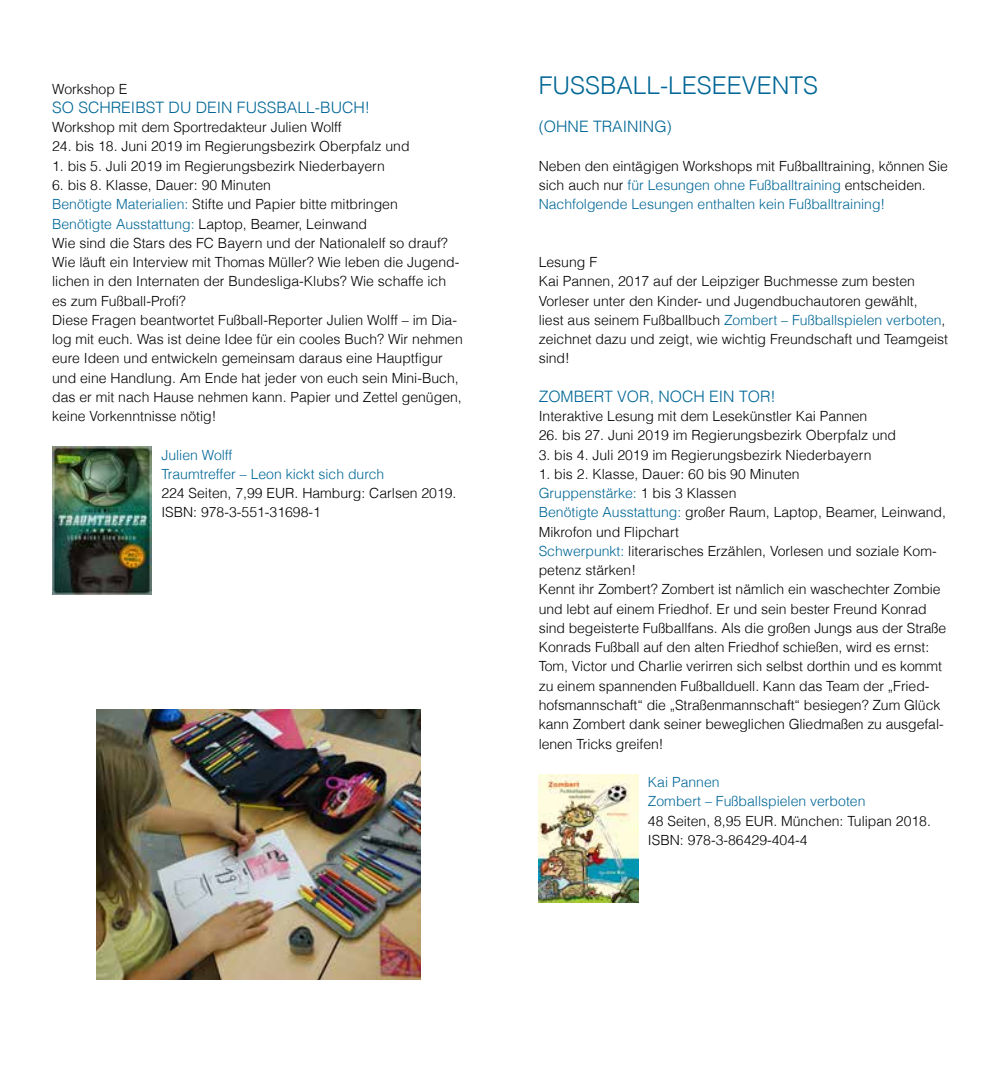
<style>
.page{position:relative;width:1003px;height:1072px;background:#fff}
.page>*{position:absolute;margin:0;border:0;box-sizing:border-box;transform-origin:0 0}
.t1{font:300 24.5px "Helvetica";color:#006796}
.t2{font:300 15.75px "Helvetica";color:#006796}
.t3{font:300 14px/19.2px "Helvetica";color:#000}
.t4{font:300 14px/19.2px "Helvetica";color:#006796}
.s1{color:#006796}
.s2{color:#000}
</style>
<div class="page">
<img style="left:52px;top:447px;width:99px;height:147px">
<img style="left:538px;top:774px;width:99px;height:128px">
<img style="left:96px;top:710px;width:324px;height:269px">
<p class="t3" style="left:52px;top:79px;width:75px">Workshop E</p>
<p class="t2" style="left:52px;top:97px;width:319px">So sch reibst du dein FuSSball-Buch !</p>
<p class="t3" style="left:52px;top:117px;width:291px">Workshop mit dem Sportredakteur Julien Wolff</p>
<p class="t3" style="left:52px;top:137px;width:359px">24. bis 18. Juni 2019 im Regierungsbezirk Oberpfalz und</p>
<p class="t3" style="left:52px;top:156px;width:334px">1. bis 5. Juli 2019 im Regierungsbezirk N iederbayern</p>
<p class="t3" style="left:52px;top:175px;width:412px">6. bis 8. Klasse, Dauer: 90 Minuten<br><span class="s1">Benötigte Materialien:</span> Stifte und Papier bitte mitbringen<br><span class="s1">Benötigte Ausstattung:</span> Laptop, Beamer, Leinwand<br>Wie sind die Stars des FC Bayern und der Nationalelf so drauf?<br>Wie läuft ein I nterview mit Thomas Müller? Wie leben die Jugend&shy;lichen in den I nternaten der Bundesliga-Klubs? Wie schaffe ich es zum Fußball-Profi?<br>Diese Fragen beantwortet Fußball-Reporter Julien Wolff – im Dia&shy;log mit euch. Was ist deine I dee für ein cooles Buch? Wir nehmen eure I deen und entwickeln gemeinsam daraus eine Hauptfigur und eine Handlung. Am Ende hat jeder von euch sein Mini-Buch, das er mit nach Hause nehmen kann. Papier und Zettel genügen, keine Vorkenntnisse nötig!</p>
<p class="t4" style="left:161px;top:445px;width:224px">Julien Wolff<br>Traumtreffer – Leon kickt sich durch</p>
<p class="t3" style="left:161px;top:483px;width:115px">224 Seiten, 7,99 EUR</p>
<p class="t3" style="left:161px;top:483px;width:296px;text-indent:133px">. Hamburg: Carlsen 2019.<br>I SBN : 978-3-551-31698-1</p>
<h1 class="t1" style="left:538px;top:70px;width:77px">FUSSBALL</h1>
<h1 class="t1" style="left:659px;top:70px;width:68px">-LESEEVENT</h1>
<h1 class="t1" style="left:802px;top:70px;width:16px">S</h1>
<p class="t2" style="left:538px;top:117px;width:135px">(ohne Training)</p>
<p class="t4" style="left:538px;top:156px;width:410px"><span class="s2">Neben den eintägigen Workshops mit Fußballtraining, können Sie sich auch nur</span> für Lesungen ohne Fußballtraining <span class="s2">entscheiden.<br></span>Nachfolgende Lesungen enthalten kein Fußballtraining!</p>
<p class="t3" style="left:538px;top:252px;width:411px">Lesung F<br>Kai Pannen, 2017 auf der Leipziger Buchmesse zum besten Vorleser unter den Kinder- und Jugendbuchautoren gewählt,<br>liest aus seinem Fußballbuch <span class="s1">Zombert – Fußballspielen verboten</span>, zeichnet dazu und zeigt, wie wichtig Freundschaft und Teamgeist sind!</p>
<p class="t2" style="left:538px;top:386px;width:13px">Zom</p>
<p class="t2" style="left:573px;top:386px;width:203px">bert vor, noch ein Tor!</p>
<p class="t3" style="left:538px;top:406px;width:330px">I nteraktive Lesung mit dem Lesekünstler Kai Pannen</p>
<p class="t3" style="left:538px;top:425px;width:359px">26. bis 27. Juni 2019 im Regierungsbezirk Oberpfalz und</p>
<p class="t3" style="left:538px;top:445px;width:334px">3. bis 4. Juli 2019 im Regierungsbezirk N iederbayern</p>
<p class="t3" style="left:538px;top:464px;width:409px">1. bis 2. Klasse, Dauer: 60 bis 90 Minuten<br><span class="s1">Gruppenstärke:</span> 1 bis 3 Klassen<br><span class="s1">Benötigte Ausstattung:</span> großer Raum, Laptop, Beamer, Leinwand, Mikrofon und Flipchart<br><span class="s1">Schwerpunkt:</span> literarisches Erzählen, Vorlesen und soziale Kom&shy;petenz stärken!<br>Kennt ihr Zombert? Zombert ist nämlich ein waschechter Zombie und lebt auf einem Friedhof. Er und sein bester Freund Konrad sind begeisterte Fußballfans. Als die großen Jungs aus der Straße Konrads Fußball auf den alten Friedhof schießen, wird es ernst:<br>Tom, Victor und Charlie verirren sich selbst dorthin und es kommt zu einem spannenden Fußballduell. Kann das Team der „Fried&shy;hofsmannschaft“ die „Straßenmannschaft“ besiegen? Zum Glück kann Zombert dank seiner beweglichen Gliedmaßen zu ausgefal&shy;lenen Tricks greifen!</p>
<p class="t4" style="left:647px;top:772px;width:219px">Kai Pannen<br>Zombert – Fußballspielen verboten</p>
<p class="t3" style="left:647px;top:810px;width:107px">48 Seiten, 8,95 EUR</p>
<p class="t3" style="left:647px;top:810px;width:284px;text-indent:125px">. München: Tulipan 2018.<br>I SBN : 978-3-86429-404-4</p>
</div>
